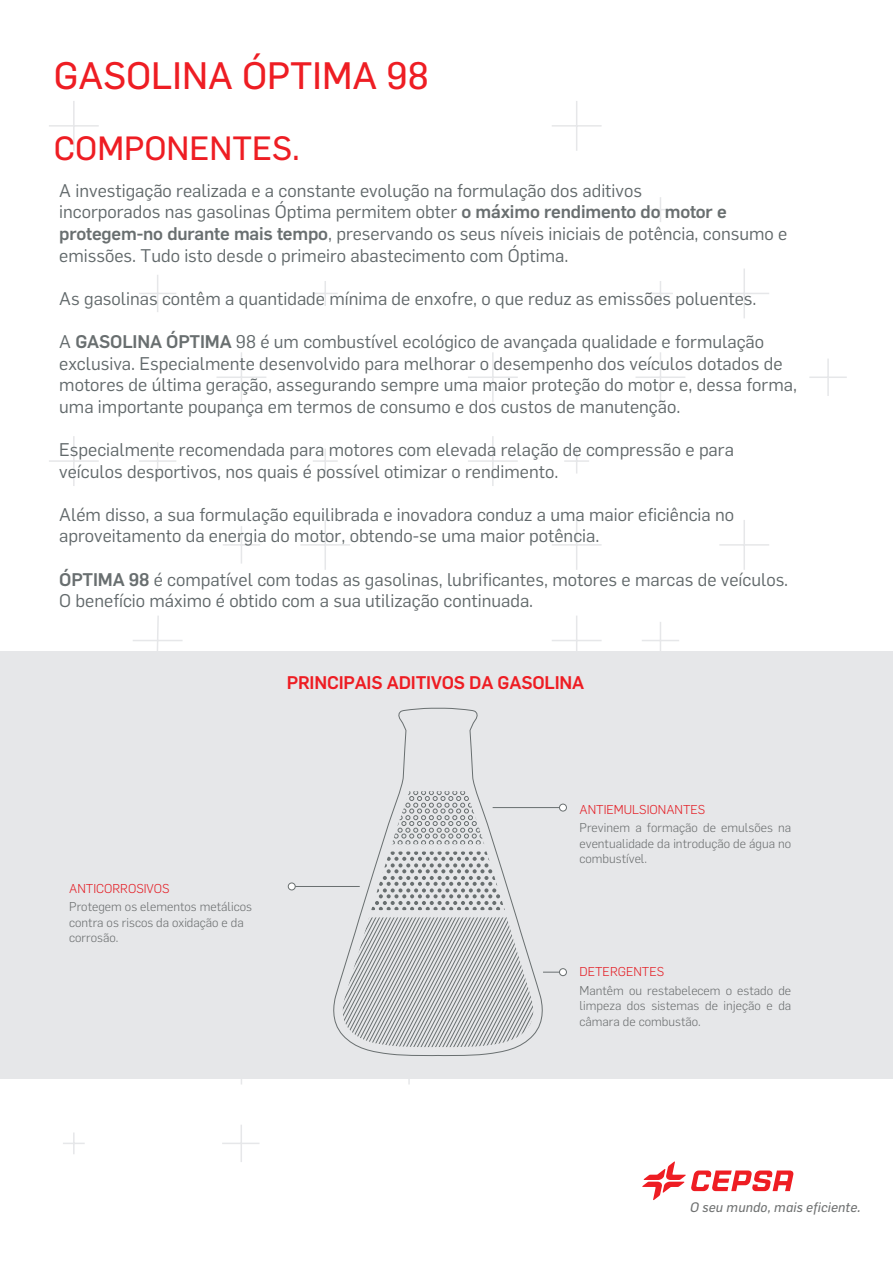
<style>
.page{position:relative;width:893px;height:1263px;background:#fff}
.page>*{position:absolute;margin:0;border:0;box-sizing:border-box;transform-origin:0 0}
.t1{font:37.5px "Flama Basic";color:#ee1d23}
.t2{font:33px "Flama Basic";color:#ee1d23}
.t3{font:18px/21.6px "Flama";color:#62696b}
.t4{font:500 18px "Flama";letter-spacing:-.01em;color:#ee1d23}
.t5{font:italic 13.5px "Flama";letter-spacing:.005em;color:#707272}
.t6{font:300 12.6px/15.1px "Flama";color:#6d7071;text-align:justify}
.t7{font:300 12.6px "Flama";color:#e41e25}
.s1{font-weight:500;color:#696f70}
</style>
<div class="page">
<svg style="left:642px;top:1161px;width:152px;height:39px"></svg>
<div style="left:0;top:651px;width:893px;height:428px;background:#e6e7e9"></div>
<svg style="left:333px;top:707px;width:214px;height:349px"></svg>
<svg style="left:340px;top:917px;width:196px;height:130px"></svg>
<svg style="left:371px;top:851px;width:134px;height:59px"></svg>
<svg style="left:392px;top:791px;width:92px;height:53px"></svg>
<hr style="left:292px;top:886px;width:68px;height:1px;background:#696f70">
<div style="left:288px;top:883px;width:7px;height:7px;background:#fff;border-radius:50%"></div>
<div style="left:288px;top:882px;width:8px;height:8px;border:1px solid #696f70;border-radius:50%"></div>
<hr style="left:493px;top:807px;width:70px;height:1px;background:#696f70">
<div style="left:559px;top:804px;width:7px;height:7px;background:#fff;border-radius:50%"></div>
<div style="left:559px;top:804px;width:8px;height:7px;border:1px solid #696f70;border-radius:50%"></div>
<svg style="left:543px;top:972px;width:16px;height:1px"></svg>
<div style="left:559px;top:969px;width:7px;height:7px;background:#fff;border-radius:50%"></div>
<div style="left:559px;top:968px;width:8px;height:8px;border:1px solid #696f70;border-radius:50%"></div>
<h1 class="t1" style="left:54px;top:50px;width:376px">GASOLINA ÓPTIMA 98</h1>
<h2 class="t2" style="left:54px;top:125px;width:247px">COMPONENTES.</h2>
<p class="t3" style="left:59px;top:178px;width:730px">A investigação realizada e a constante evolução na formulação dos aditivos<br>incorporados nas gasolinas Óptima permitem obter <span class="s1">o máximo rendimento do motor e protegem-no durante mais tempo</span>, preservando os seus níveis iniciais de potência, consumo e emissões. Tudo isto desde o primeiro abastecimento com Óptima.</p>
<p class="t3" style="left:59px;top:286px;width:699px">As gasolinas contêm a quantidade mínima de enxofre, o que reduz as emissões poluentes.</p>
<p class="t3" style="left:59px;top:330px;width:739px">A <span class="s1">GASOLINA ÓPTIMA</span> 98 é um combustível ecológico de avançada qualidade e formulação exclusiva. Especialmente desenvolvido para melhorar o desempenho dos veículos dotados de motores de última geração, assegurando sempre uma maior proteção do motor e, dessa forma, uma importante poupança em termos de consumo e dos custos de manutenção.</p>
<p class="t3" style="left:59px;top:438px;width:676px">Especialmente recomendada para motores com elevada relação de compressão e para veículos desportivos, nos quais é possível otimizar o rendimento.</p>
<p class="t3" style="left:59px;top:502px;width:676px">Além disso, a sua formulação equilibrada e inovadora conduz a uma maior eficiência no aproveitamento da energia do motor, obtendo-se uma maior potência.</p>
<p class="t3" style="left:59px;top:567px;width:730px"><span class="s1">ÓPTIMA 98</span> é compatível com todas as gasolinas, lubrificantes, motores e marcas de veículos.<br>O benefício máximo é obtido com a sua utilização continuada.</p>
<p class="t4" style="left:287px;top:670px;width:299px">PRINCIPAIS ADITIVOS DA GASOLINA</p>
<p class="t7" style="left:579px;top:800px;width:127px">ANTIEMULSIONANTES</p>
<p class="t7" style="left:69px;top:879px;width:102px">ANTICORROSIVOS</p>
<p class="t6" style="left:69px;top:899px;width:184px;text-align:left">Protegem os elementos metálicos contra os riscos da oxidação e da corrosão.</p>
<p class="t6" style="left:579px;top:820px;width:213px">Previnem a formação de emulsões na eventualidade da introdução de água no combustível.</p>
<p class="t7" style="left:579px;top:963px;width:86px">DETERGENTES</p>
<p class="t6" style="left:579px;top:982px;width:213px">Mantêm ou restabelecem o estado de limpeza dos sistemas de injeção e da câmara de combustão.</p>
<p class="t5" style="left:690px;top:1199px;width:172px">O seu mundo, mais eficiente.</p>
</div>
